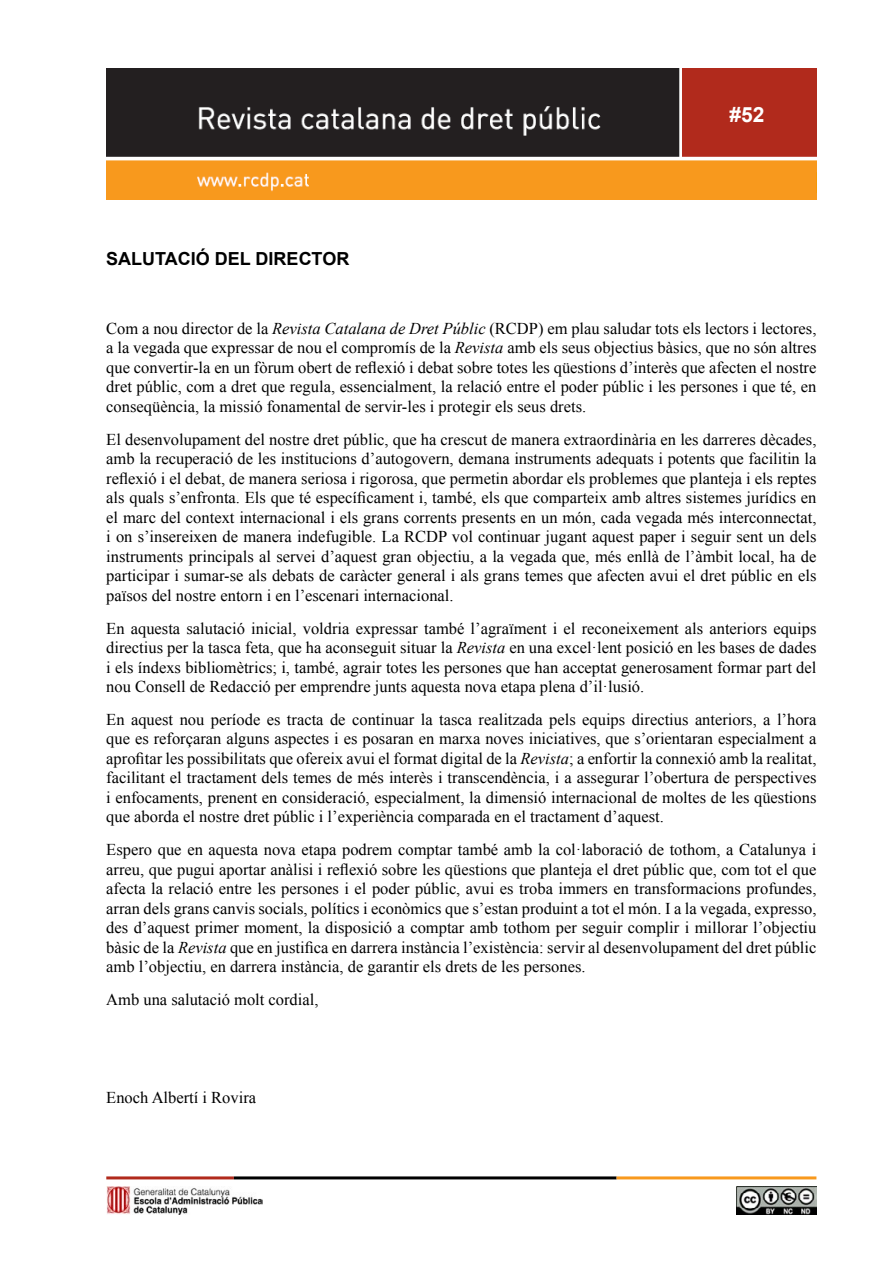
<style>
.page{position:relative;width:893px;height:1263px;background:#fff}
.page>*{position:absolute;margin:0;border:0;box-sizing:border-box;transform-origin:0 0}
.t1{font:700 21px "Arial";color:#fff}
.t2{font:700 18px "Arial";color:#000}
.t3{font:16.5px/19.5px "Times New Roman";color:#000;text-align:justify}
.s1{font-style:italic}
</style>
<div class="page">
<img style="left:106px;top:68px;width:710px;height:132px">
<hr style="left:106px;top:1176px;width:128px;height:3px;background:#b12a1c">
<hr style="left:234px;top:1176px;width:383px;height:3px;background:#000">
<hr style="left:617px;top:1176px;width:199px;height:3px;background:#f8991d">
<img style="left:737px;top:1187px;width:79px;height:27px">
<img style="left:106px;top:1187px;width:157px;height:28px">
<p class="t2" style="left:106px;top:246px;width:245px">SALUTACIÓ DEL DIRECTOR</p>
<p class="t1" style="left:729px;top:101px;width:37px">#52</p>
<p class="t3" style="left:106px;top:318px;width:712px">Com a nou director de la <span class="s1">Revista Catalana de Dret Públic</span> (RCDP) em plau saludar tots els lectors i lectores, a la vegada que expressar de nou el compromís de la <span class="s1">Revista</span> amb els seus objectius bàsics, que no són altres que convertir-la en un fòrum obert de reflexió i debat sobre totes les qüestions d’interès que afecten el nostre dret públic, com a dret que regula, essencialment, la relació entre el poder públic i les persones i que té, en conseqüència, la missió fonamental de servir-les i protegir els seus drets.</p>
<p class="t3" style="left:106px;top:429px;width:712px">El desenvolupament del nostre dret públic, que ha crescut de manera extraordinària en les darreres dècades, amb la recuperació de les institucions d’autogovern, demana instruments adequats i potents que facilitin la reflexió i el debat, de manera seriosa i rigorosa, que permetin abordar els problemes que planteja i els reptes als quals s’enfronta. Els que té específicament i, també, els que comparteix amb altres sistemes jurídics en el marc del context internacional i els grans corrents presents en un món, cada vegada més interconnectat, i on s’insereixen de manera indefugible. La RCDP vol continuar jugant aquest paper i seguir sent un dels instruments principals al servei d’aquest gran objectiu, a la vegada que, més enllà de l’àmbit local, ha de participar i sumar-se als debats de caràcter general i als grans temes que afecten avui el dret públic en els països del nostre entorn i en l’escenari internacional.</p>
<p class="t3" style="left:106px;top:618px;width:712px">En aquesta salutació inicial, voldria expressar també l’agraïment i el reconeixement als anteriors equips directius per la tasca feta, que ha aconseguit situar la <span class="s1">Revista</span> en una excel·lent posició en les bases de dades i els índexs bibliomètrics; i, també, agrair totes les persones que han acceptat generosament formar part del nou Consell de Redacció per emprendre junts aquesta nova etapa plena d’il·lusió.</p>
<p class="t3" style="left:106px;top:709px;width:712px">En aquest nou període es tracta de continuar la tasca realitzada pels equips directius anteriors, a l’hora que es reforçaran alguns aspectes i es posaran en marxa noves iniciatives, que s’orientaran especialment a aprofitar les possibilitats que ofereix avui el format digital de la <span class="s1">Revista</span>; a enfortir la connexió amb la realitat, facilitant el tractament dels temes de més interès i transcendència, i a assegurar l’obertura de perspectives i enfocaments, prenent en consideració, especialment, la dimensió internacional de moltes de les qüestions que aborda el nostre dret públic i l’experiència comparada en el tractament d’aquest.</p>
<p class="t3" style="left:106px;top:839px;width:712px">Espero que en aquesta nova etapa podrem comptar també amb la col·laboració de tothom, a Catalunya i arreu, que pugui aportar anàlisi i reflexió sobre les qüestions que planteja el dret públic que, com tot el que afecta la relació entre les persones i el poder públic, avui es troba immers en transformacions profundes, arran dels grans canvis socials, polítics i econòmics que s’estan produint a tot el món. I a la vegada, expresso, des d’aquest primer moment, la disposició a comptar amb tothom per seguir complir i millorar l’objectiu bàsic de la <span class="s1">Revista</span> que en justifica en darrera instància l’existència: servir al desenvolupament del dret públic amb l’objectiu, en darrera instància, de garantir els drets de les persones.</p>
<p class="t3" style="left:106px;top:989px;width:214px">Amb una salutació molt cordial,</p>
<p class="t3" style="left:106px;top:1088px;width:151px">Enoch Albertí i Rovira</p>
</div>
